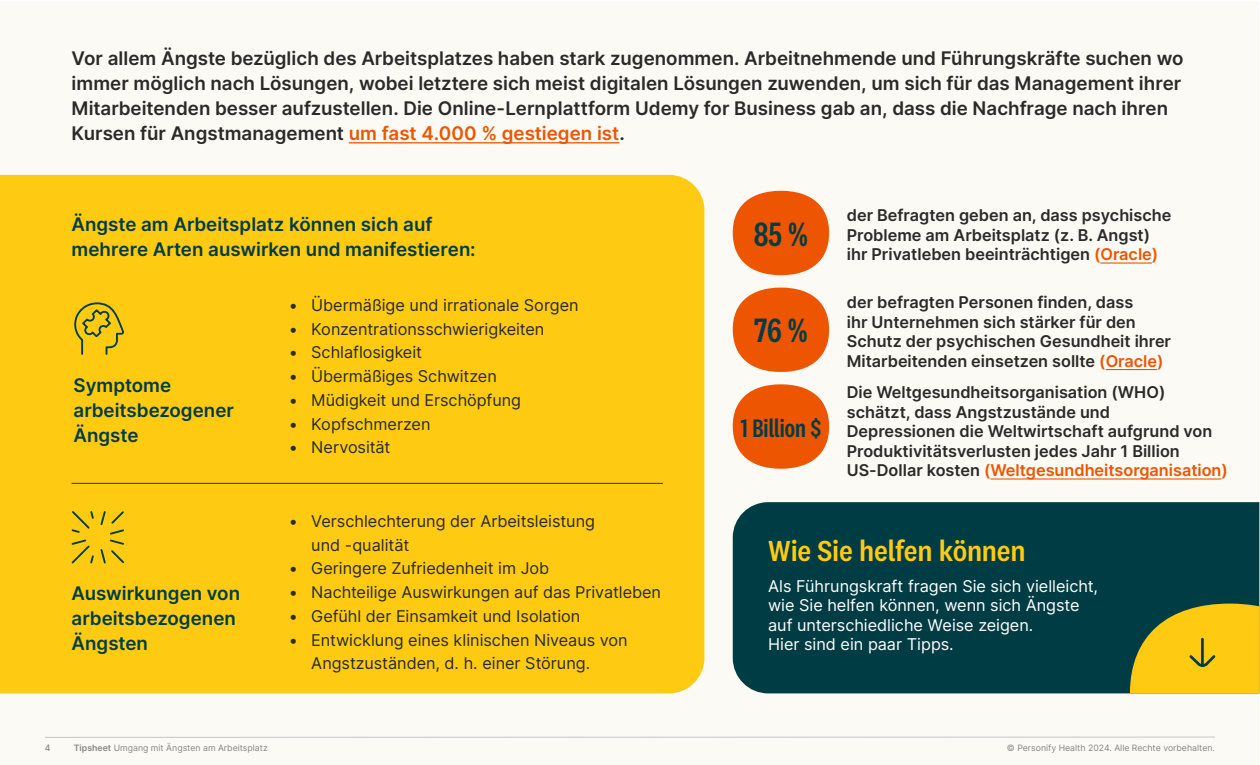
<style>
.page{position:relative;width:1260px;height:765px;background:#fff}
.page>*{position:absolute;margin:0;border:0;box-sizing:border-box;transform-origin:0 0}
.t1{font:500 35px "National 2 Condensed";color:#003c44}
.t2{font:500 30px "National 2 Narrow";letter-spacing:-.005em;color:#ffcb12}
.t3{font:500 26.25px "National 2 Condensed";color:#003c44}
.t4{font:600 18.75px/25px "Inter";color:#2a2a2a}
.t5{font:600 18.75px/25px "Inter";color:#003c44}
.t6{font:600 16.25px/19.5px "Inter";color:#2a2a2a}
.t7{font:16.25px/23.8px "Inter";color:#2a2a2a}
.t8{font:16.25px/19.5px "Inter";color:#fff}
.t9{font:8.75px "Inter";color:#878787}
.t10{font:500 8.75px "Inter";color:#878787}
.s1{color:#ed5500}
.s2{font-weight:600}
</style>
<div class="page">
<div style="left:1px;top:1px;width:1258px;height:763px;background:#fcfaf4"></div>
<hr style="left:45px;top:737px;width:1170px;height:1px;background:#c6c6c6">
<div style="left:0;top:175px;width:704px;height:518px;background:#ffcb12"></div>
<hr style="left:349px;top:142px;width:270px;height:1px;background:#ed5500">
<svg style="left:72px;top:301px;width:54px;height:55px;background:#d8b519"></svg>
<svg style="left:70px;top:509px;width:56px;height:56px;background:#e4bb17"></svg>
<hr style="left:72px;top:483px;width:591px;height:1px;background:#003c44">
<div style="left:733px;top:191px;width:96px;height:84px;background:#ed5500;border-radius:50%"></div>
<hr style="left:1100px;top:262px;width:52px;height:2px;background:#ed5500">
<div style="left:733px;top:288px;width:96px;height:84px;background:#ed5500;border-radius:50%"></div>
<hr style="left:1106px;top:369px;width:51px;height:1px;background:#ed5500">
<div style="left:733px;top:384px;width:96px;height:85px;background:#ed5500;border-radius:50%"></div>
<hr style="left:991px;top:478px;width:231px;height:2px;background:#ed5500">
<div style="left:733px;top:502px;width:526px;height:191px;background:#003c44"></div>
<svg style="left:1130px;top:604px;width:129px;height:89px;background:#d7b519"></svg>
<p class="t4" style="left:72px;top:45px;width:1113px">Vor allem Ängste bezüglich des Arbeitsplatzes haben stark zugenommen. Arbeitnehmende und Führungskräfte suchen wo immer möglich nach Lösungen, wobei letztere sich meist digitalen Lösungen zuwenden, um sich für das Management ihrer Mitarbeitenden besser aufzustellen. Die Online-Lernplattform Udemy for Business gab an, dass die Nachfrage nach ihren Kursen für Angstmanagement <span class="s1">um fast 4.000 % gestiegen ist</span>.</p>
<p class="t5" style="left:72px;top:211px;width:406px">Ängste am Arbeitsplatz können sich auf mehrere Arten auswirken und manifestieren:</p>
<p class="t5" style="left:74px;top:372px;width:162px">Symptome arbeitsbezogener<br>Ängste</p>
<p class="t5" style="left:72px;top:581px;width:170px">Auswirkungen von arbeitsbezogenen<br>Ängsten</p>
<p class="t7" style="left:289px;top:293px;width:292px">• Übermäßige und irrationale Sorgen</p>
<p class="t7" style="left:289px;top:317px;width:257px">• Konzentrationsschwierigkeiten</p>
<p class="t7" style="left:289px;top:340px;width:135px">• Schlaflosigkeit</p>
<p class="t7" style="left:289px;top:364px;width:210px">• Übermäßiges Schwitzen</p>
<p class="t7" style="left:289px;top:388px;width:234px">• Müdigkeit und Erschöpfung</p>
<p class="t7" style="left:289px;top:412px;width:143px">• Kopfschmerzen</p>
<p class="t7" style="left:289px;top:435px;width:103px">• Nervosität</p>
<p class="t7" style="left:311px;top:509px;width:285px;text-indent:-23px">• Verschlechterung der Arbeitsleistung und -qualität</p>
<p class="t7" style="left:289px;top:556px;width:262px">• Geringere Zufriedenheit im Job</p>
<p class="t7" style="left:289px;top:580px;width:374px">• Nachteilige Auswirkungen auf das Privatleben</p>
<p class="t7" style="left:289px;top:604px;width:293px">• Gefühl der Einsamkeit und Isolation</p>
<p class="t7" style="left:311px;top:627px;width:318px;text-indent:-23px">• Entwicklung eines klinischen Niveaus von<br>Angstzuständen, d. h. einer Störung.</p>
<h1 class="t1" style="left:754px;top:215px;width:56px">85 %</h1>
<h1 class="t1" style="left:754px;top:312px;width:55px">76 %</h1>
<h3 class="t3" style="left:741px;top:414px;width:82px">1 Billion $</h3>
<p class="t6" style="left:847px;top:205px;width:326px">der Befragten geben an, dass psychische<br>Probleme am Arbeitsplatz (z. B. Angst) ihr Privatleben beeinträchtigen <span class="s1">(Oracle)</span></p>
<p class="t6" style="left:847px;top:292px;width:326px">der befragten Personen finden, dass<br>ihr Unternehmen sich stärker für den Schutz der psychischen Gesundheit ihrer Mitarbeitenden einsetzen sollte <span class="s1">(Oracle)</span></p>
<p class="t6" style="left:847px;top:382px;width:383px">Die Weltgesundheitsorganisation (WHO) schätzt, dass Angstzustände und<br>Depressionen die Weltwirtschaft aufgrund von Produktivitätsverlusten jedes Jahr 1 Billion US-Dollar kosten <span class="s1">(Weltgesundheitsorganisation)</span></p>
<h2 class="t2" style="left:768px;top:533px;width:259px">Wie Sie helfen können</h2>
<p class="t8" style="left:768px;top:576px;width:331px">Als Führungskraft fragen Sie sich vielleicht, wie Sie helfen können, wenn sich Ängste auf unterschiedliche Weise zeigen.<br>Hier sind ein paar Tipps.</p>
<p class="t10" style="left:45px;top:741px;width:7px">4</p>
<p class="t9" style="left:74px;top:741px;width:195px"><span class="s2">Tipsheet</span> Umgang mit Ängsten am Arbeitsplatz</p>
<p class="t9" style="left:1007px;top:741px;width:210px">© Personify Health 2024. Alle Rechte vorbehalten.</p>
</div>
